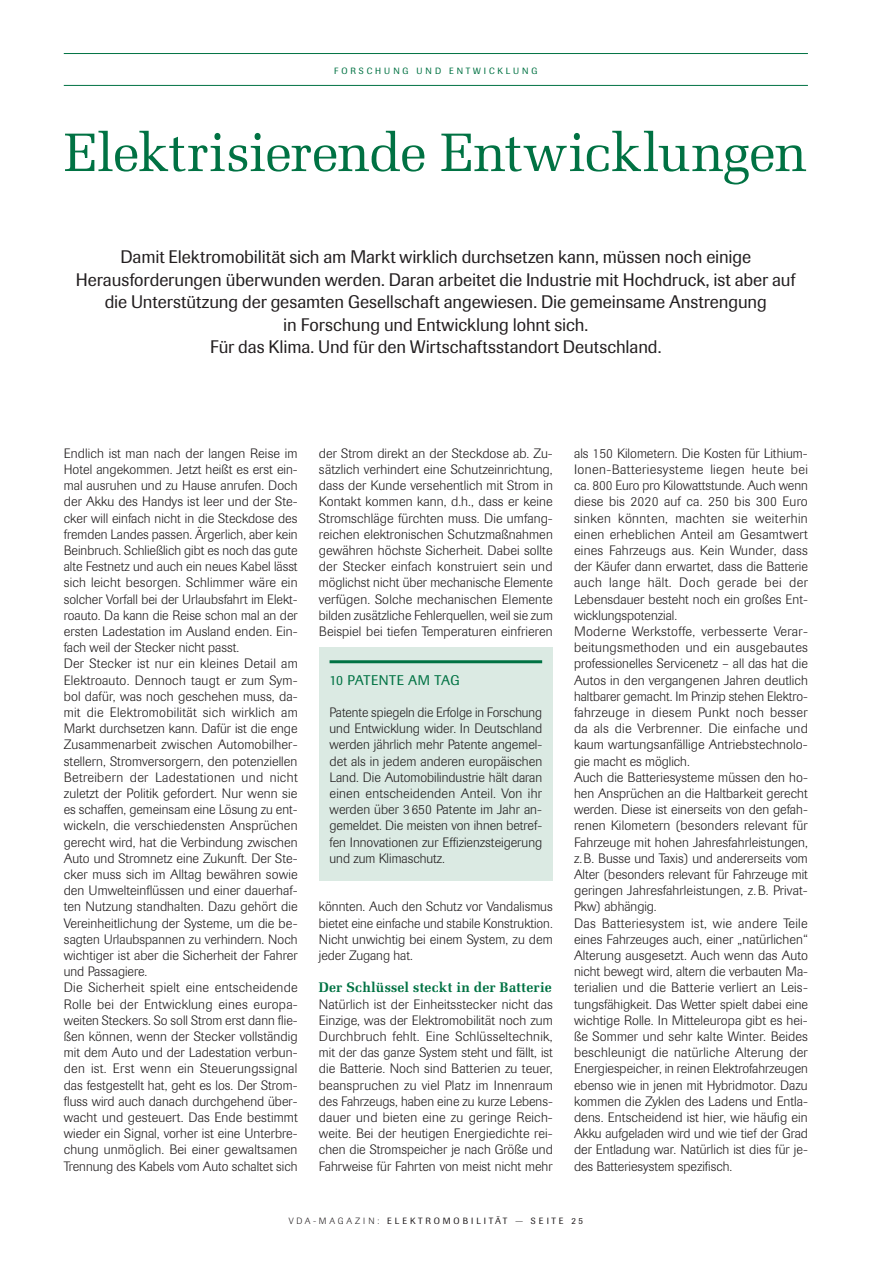
<style>
.page{position:relative;width:893px;height:1263px;background:#fff}
.page>*{position:absolute;margin:0;border:0;box-sizing:border-box;transform-origin:0 0}
.t1{font:54px "Melior";letter-spacing:-.02em;color:#007243}
.t2{font:18px/22.5px "Imago BQ";letter-spacing:-.005em;color:#231f20;text-align:center}
.t3{font:700 13.8px "Melior";letter-spacing:.02em;color:#007243}
.t4{font:13.8px "Imago BQ";letter-spacing:.13em;color:#007243}
.t5{font:300 13.5px/16.2px "Imago BQ";letter-spacing:.005em;color:#231f20;text-align:justify}
.t6{font:9px "Imago BQ";letter-spacing:.365em;color:#231f20}
.t7{font:9px "Imago BQ";letter-spacing:.425em;color:#007243}
.t8{font:300 9px "Imago BQ";color:#231f20}
.s1{font-weight:300}
</style>
<div class="page">
<div style="left:319px;top:647px;width:234px;height:233px;background:#dbeae3"></div>
<hr style="left:330px;top:660px;width:212px;height:3px;background:#007243">
<hr style="left:64px;top:53px;width:744px;height:1px;background:#007243">
<hr style="left:64px;top:85px;width:744px;height:1px;background:#007243">
<p class="t7" style="left:334px;top:65px;width:49px">For schu</p>
<p class="t7" style="left:393px;top:65px;width:145px">ng und entwi cklung</p>
<h1 class="t1" style="left:64px;top:121px;width:745px">Elektrisierende Entwicklungen</h1>
<p class="t2" style="left:76px;top:246px;width:721px">Damit Elektromobilität sich am Markt wirklich durchsetzen kann, müssen noch einige Herausforderungen überwunden werden. Daran arbeitet die Industrie mit Hochdruck, ist aber auf die Unterstützung der gesamten Gesellschaft angewiesen. Die gemeinsame Anstrengung<br>in Forschung und Entwicklung lohnt sich.<br>Für das Klima. Und für den Wirtschaftsstandort Deutschland.</p>
<p class="t5" style="left:64px;top:445px;width:236px;text-align:left">Endlich ist man nach der langen Reise im Hotel angekommen. Jetzt heißt es erst ein&shy;mal ausruhen und zu Hause anrufen. Doch der Akku des Handys ist leer und der Ste&shy;cker will einfach nicht in die Steckdose des fremden Landes passen. Ärgerlich, aber kein Beinbruch. Schließlich gibt es noch das gute alte Festnetz und auch ein neues Kabel lässt sich leicht besorgen. Schlimmer wäre ein solcher Vorfall bei der Urlaubsfahrt im Elekt&shy;roauto. Da kann die Reise schon mal an der ersten Ladestation im Ausland enden. Ein&shy;fach weil der Stecker nicht passt.<br>Der Stecker ist nur ein kleines Detail am Elektroauto. Dennoch taugt er zum Sym&shy;bol dafür, was noch geschehen muss, da&shy;mit die Elektromobilität sich wirklich am Markt durchsetzen kann. Dafür ist die enge Zusammenarbeit zwischen Automobilher&shy;stellern, Stromversorgern, den potenziellen Betreibern der Ladestationen und nicht zuletzt der Politik gefordert. Nur wenn sie es schaffen, gemeinsam eine Lösung zu ent&shy;wickeln, die verschiedensten Ansprüchen gerecht wird, hat die Verbindung zwischen Auto und Stromnetz eine Zukunft. Der Ste&shy;cker muss sich im Alltag bewähren sowie den Umwelteinflüssen und einer dauerhaf&shy;ten Nutzung standhalten. Dazu gehört die Vereinheitlichung der Systeme, um die be&shy;sagten Urlaubspannen zu verhindern. Noch wichtiger ist aber die Sicherheit der Fahrer und Passagiere.<br>Die Sicherheit spielt eine entscheidende Rolle bei der Entwicklung eines europa&shy;weiten Steckers. So soll Strom erst dann flie&shy;ßen können, wenn der Stecker vollständig mit dem Auto und der Ladestation verbun&shy;den ist. Erst wenn ein Steuerungssignal das festgestellt hat, geht es los. Der Strom&shy;fluss wird auch danach durchgehend über&shy;wacht und gesteuert. Das Ende bestimmt wieder ein Signal, vorher ist eine Unterbre&shy;chung unmöglich. Bei einer gewaltsamen Trennung des Kabels vom Auto schaltet sich</p>
<p class="t5" style="left:319px;top:445px;width:235px">der Strom direkt an der Steckdose ab. Zu&shy;sätzlich verhindert eine Schutzeinrichtung, dass der Kunde versehentlich mit Strom in Kontakt kommen kann, d.h., dass er keine Stromschläge fürchten muss. Die umfang&shy;reichen elektronischen Schutzmaßnahmen gewähren höchste Sicherheit. Dabei sollte der Stecker einfach konstruiert sein und möglichst nicht über mechanische Elemente verfügen. Solche mechanischen Elemente bilden zusätzliche Fehlerquellen, weil sie zum Beispiel bei tiefen Temperaturen einfrieren</p>
<p class="t4" style="left:330px;top:672px;width:114px">10 Patente am Tag</p>
<p class="t5" style="left:330px;top:704px;width:214px">Patente spiegeln die Erfolge in Forschung und Entwicklung wider. In Deutschland werden jährlich mehr Patente angemel&shy;det als in jedem anderen europäischen Land. Die Automobilindustrie hält daran einen entscheidenden Anteil. Von ihr werden über 3650 Patente im Jahr an&shy;gemeldet. Die meisten von ihnen betref&shy;fen Innovationen zur Effizienzsteigerung und zum Klimaschutz.</p>
<p class="t5" style="left:319px;top:899px;width:235px">könnten. Auch den Schutz vor Vandalismus bietet eine einfache und stabile Konstruktion.<br>Nicht unwichtig bei einem System, zu dem jeder Zugang hat.</p>
<p class="t3" style="left:319px;top:978px;width:234px">Der Schlüssel steckt in der Batterie</p>
<p class="t5" style="left:319px;top:996px;width:235px">Natürlich ist der Einheitsstecker nicht das Einzige, was der Elektromobilität noch zum Durchbruch fehlt. Eine Schlüsseltechnik, mit der das ganze System steht und fällt, ist die Batterie. Noch sind Batterien zu teuer, beanspruchen zu viel Platz im Innenraum des Fahrzeugs, haben eine zu kurze Lebens&shy;dauer und bieten eine zu geringe Reich&shy;weite. Bei der heutigen Energiedichte rei&shy;chen die Stromspeicher je nach Größe und Fahrweise für Fahrten von meist nicht mehr</p>
<p class="t5" style="left:574px;top:445px;width:236px;text-align:left">als 150 Kilometern. Die Kosten für Lithium-Ionen-Batteriesysteme liegen heute bei ca. 800 Euro pro Kilowattstunde. Auch wenn diese bis 2020 auf ca. 250 bis 300 Euro sinken könnten, machten sie weiterhin einen erheblichen Anteil am Gesamtwert eines Fahrzeugs aus. Kein Wunder, dass der Käufer dann erwartet, dass die Batterie auch lange hält. Doch gerade bei der Lebensdauer besteht noch ein großes Ent&shy;wicklungspotenzial.<br>Moderne Werkstoffe, verbesserte Verar&shy;beitungsmethoden und ein ausgebautes professionelles Servicenetz – all das hat die Autos in den vergangenen Jahren deutlich haltbarer gemacht. Im Prinzip stehen Elektro&shy;fahrzeuge in diesem Punkt noch besser da als die Verbrenner. Die einfache und kaum wartungsanfällige Antriebstechnolo&shy;gie macht es möglich.<br>Auch die Batteriesysteme müssen den ho&shy;hen Ansprüchen an die Haltbarkeit gerecht werden. Diese ist einerseits von den gefah&shy;renen Kilometern (besonders relevant für Fahrzeuge mit hohen Jahresfahrleistungen, z.B. Busse und Taxis) und andererseits vom Alter (besonders relevant für Fahrzeuge mit geringen Jahresfahrleistungen, z.B. Privat-Pkw) abhängig.<br>Das Batteriesystem ist, wie andere Teile eines Fahrzeuges auch, einer „natürlichen“ Alterung ausgesetzt. Auch wenn das Auto nicht bewegt wird, altern die verbauten Ma&shy;terialien und die Batterie verliert an Leis&shy;tungsfähigkeit. Das Wetter spielt dabei eine wichtige Rolle. In Mitteleuropa gibt es hei&shy;ße Sommer und sehr kalte Winter. Beides beschleunigt die natürliche Alterung der Energiespeicher, in reinen Elektrofahrzeugen ebenso wie in jenen mit Hybridmotor. Dazu kommen die Zyklen des Ladens und Entla&shy;dens. Entscheidend ist hier, wie häufig ein Akku aufgeladen wird und wie tief der Grad der Entladung war. Natürlich ist dies für je&shy;des Batteriesystem spezifisch.</p>
<p class="t8" style="left:289px;top:1216px;width:50px">VDA-Magazin</p>
<p class="t6" style="left:377px;top:1215px;width:207px"><span class="s1">:</span> Elek tr omobilität <span class="s1">—</span> Sei te 25</p>
</div>
